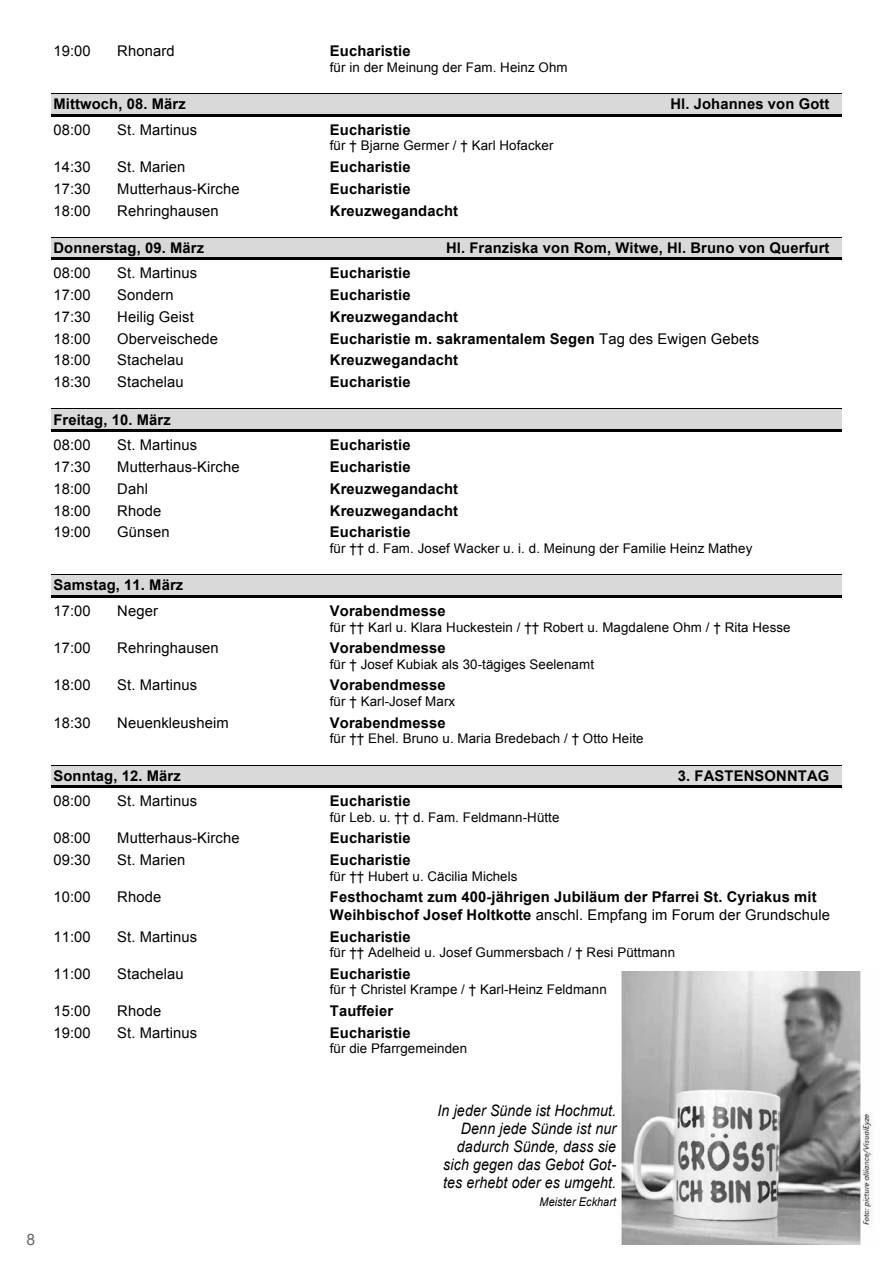
<style>
.page{position:relative;width:893px;height:1263px;background:#fff}
.page>*{position:absolute;margin:0;border:0;box-sizing:border-box;transform-origin:0 0}
.t1{font:italic 15.75px/18px "Arial";letter-spacing:.01em;color:#000;text-align:right;scale:.9 1}
.t2{font:15.75px "Arial";color:#68676c}
.t3{font:700 14.7px/17.2px "Arial";letter-spacing:.01em;color:#000}
.t4{font:14.7px "Arial";letter-spacing:.01em;color:#000}
.t5{font:13.35px "Arial";letter-spacing:.01em;color:#000}
.t6{font:italic 12px "Arial";letter-spacing:.01em;color:#000;scale:.9 1}
.s1{font-weight:400}
</style>
<div class="page">
<div style="left:51px;top:94px;width:791px;height:20px;background:#d9d9d9"></div>
<hr style="left:51px;top:93px;width:791px;height:1px;background:#000">
<hr style="left:51px;top:114px;width:791px;height:2px;background:#000">
<div style="left:51px;top:238px;width:791px;height:20px;background:#d9d9d9"></div>
<hr style="left:51px;top:237px;width:791px;height:1px;background:#000">
<hr style="left:51px;top:258px;width:791px;height:2px;background:#000">
<div style="left:51px;top:409px;width:791px;height:20px;background:#d9d9d9"></div>
<hr style="left:51px;top:409px;width:791px;height:1px;background:#000">
<hr style="left:51px;top:429px;width:791px;height:3px;background:#000">
<div style="left:51px;top:575px;width:791px;height:20px;background:#d9d9d9"></div>
<hr style="left:51px;top:574px;width:791px;height:1px;background:#000">
<hr style="left:51px;top:595px;width:791px;height:2px;background:#000">
<div style="left:51px;top:765px;width:791px;height:21px;background:#d9d9d9"></div>
<hr style="left:51px;top:765px;width:791px;height:1px;background:#000">
<hr style="left:51px;top:786px;width:791px;height:2px;background:#000">
<img style="left:621px;top:972px;width:252px;height:272px">
<p class="t4" style="left:53px;top:41px;width:39px">19:00</p>
<p class="t4" style="left:117px;top:41px;width:59px">Rhonard</p>
<p class="t3" style="left:330px;top:43px;width:82px">Eucharistie</p>
<p class="t5" style="left:330px;top:59px;width:239px">für in der Meinung der Fam. Heinz Ohm</p>
<p class="t3" style="left:53px;top:96px;width:134px">Mittwoch, 08. März</p>
<p class="t3" style="left:670px;top:96px;width:161px">Hl. Johannes von Gott</p>
<p class="t4" style="left:53px;top:120px;width:39px">08:00</p>
<p class="t4" style="left:117px;top:120px;width:81px">St. Martinus</p>
<p class="t3" style="left:330px;top:121px;width:82px">Eucharistie</p>
<p class="t5" style="left:330px;top:137px;width:225px">für † Bjarne Germer / † Karl Hofacker</p>
<p class="t4" style="left:53px;top:157px;width:39px">14:30</p>
<p class="t4" style="left:117px;top:157px;width:70px">St. Marien</p>
<p class="t3" style="left:330px;top:158px;width:82px">Eucharistie</p>
<p class="t4" style="left:53px;top:179px;width:39px">17:30</p>
<p class="t4" style="left:117px;top:179px;width:124px">Mutterhaus-Kirche</p>
<p class="t3" style="left:330px;top:180px;width:82px">Eucharistie</p>
<p class="t4" style="left:53px;top:201px;width:39px">18:00</p>
<p class="t4" style="left:117px;top:201px;width:103px">Rehringhausen</p>
<p class="t3" style="left:330px;top:202px;width:130px">Kreuzwegandacht</p>
<p class="t3" style="left:53px;top:240px;width:152px">Donnerstag, 09. März</p>
<p class="t3" style="left:446px;top:240px;width:385px">Hl. Franziska von Rom, Witwe, Hl. Bruno von Querfurt</p>
<p class="t4" style="left:53px;top:263px;width:39px">08:00</p>
<p class="t4" style="left:117px;top:263px;width:81px">St. Martinus</p>
<p class="t3" style="left:330px;top:265px;width:82px">Eucharistie</p>
<p class="t4" style="left:53px;top:285px;width:39px">17:00</p>
<p class="t4" style="left:117px;top:285px;width:58px">Sondern</p>
<p class="t3" style="left:330px;top:287px;width:82px">Eucharistie</p>
<p class="t4" style="left:53px;top:307px;width:39px">17:30</p>
<p class="t4" style="left:117px;top:307px;width:78px">Heilig Geist</p>
<p class="t3" style="left:330px;top:308px;width:130px">Kreuzwegandacht</p>
<p class="t4" style="left:53px;top:329px;width:39px">18:00</p>
<p class="t4" style="left:117px;top:329px;width:102px">Oberveischede</p>
<p class="t3" style="left:330px;top:330px;width:431px">Eucharistie m. sakramentalem Segen <span class="s1">Tag des Ewigen Gebets</span></p>
<p class="t4" style="left:53px;top:351px;width:39px">18:00</p>
<p class="t4" style="left:117px;top:351px;width:68px">Stachelau</p>
<p class="t3" style="left:330px;top:352px;width:130px">Kreuzwegandacht</p>
<p class="t4" style="left:53px;top:373px;width:39px">18:30</p>
<p class="t4" style="left:117px;top:373px;width:68px">Stachelau</p>
<p class="t3" style="left:330px;top:374px;width:82px">Eucharistie</p>
<p class="t3" style="left:53px;top:411px;width:119px">Freitag, 10. März</p>
<p class="t4" style="left:53px;top:435px;width:39px">08:00</p>
<p class="t4" style="left:117px;top:435px;width:81px">St. Martinus</p>
<p class="t3" style="left:330px;top:437px;width:82px">Eucharistie</p>
<p class="t4" style="left:53px;top:457px;width:39px">17:30</p>
<p class="t4" style="left:117px;top:457px;width:124px">Mutterhaus-Kirche</p>
<p class="t3" style="left:330px;top:459px;width:82px">Eucharistie</p>
<p class="t4" style="left:53px;top:479px;width:39px">18:00</p>
<p class="t4" style="left:117px;top:479px;width:32px">Dahl</p>
<p class="t3" style="left:330px;top:481px;width:130px">Kreuzwegandacht</p>
<p class="t4" style="left:53px;top:501px;width:39px">18:00</p>
<p class="t4" style="left:117px;top:501px;width:46px">Rhode</p>
<p class="t3" style="left:330px;top:502px;width:130px">Kreuzwegandacht</p>
<p class="t4" style="left:53px;top:522px;width:39px">19:00</p>
<p class="t4" style="left:117px;top:522px;width:54px">Günsen</p>
<p class="t3" style="left:330px;top:524px;width:82px">Eucharistie</p>
<p class="t5" style="left:330px;top:540px;width:424px">für †† d. Fam. Josef Wacker u. i. d. Meinung der Familie Heinz Mathey</p>
<p class="t3" style="left:53px;top:577px;width:131px">Samstag, 11. März</p>
<p class="t4" style="left:53px;top:601px;width:39px">17:00</p>
<p class="t4" style="left:117px;top:601px;width:42px">Neger</p>
<p class="t3" style="left:330px;top:602px;width:117px">Vorabendmesse</p>
<p class="t5" style="left:330px;top:618px;width:462px">für †† Karl u. Klara Huckestein / †† Robert u. Magdalene Ohm / † Rita Hesse</p>
<p class="t4" style="left:53px;top:638px;width:39px">17:00</p>
<p class="t4" style="left:117px;top:638px;width:103px">Rehringhausen</p>
<p class="t3" style="left:330px;top:639px;width:117px">Vorabendmesse</p>
<p class="t5" style="left:330px;top:655px;width:266px">für † Josef Kubiak als 30-tägiges Seelenamt</p>
<p class="t4" style="left:53px;top:675px;width:39px">18:00</p>
<p class="t4" style="left:117px;top:675px;width:81px">St. Martinus</p>
<p class="t3" style="left:330px;top:677px;width:117px">Vorabendmesse</p>
<p class="t5" style="left:330px;top:693px;width:127px">für † Karl-Josef Marx</p>
<p class="t4" style="left:53px;top:713px;width:39px">18:30</p>
<p class="t4" style="left:117px;top:713px;width:113px">Neuenkleusheim</p>
<p class="t3" style="left:330px;top:714px;width:117px">Vorabendmesse</p>
<p class="t5" style="left:330px;top:730px;width:315px">für †† Ehel. Bruno u. Maria Bredebach / † Otto Heite</p>
<p class="t3" style="left:53px;top:767px;width:129px">Sonntag, 12. März</p>
<p class="t3" style="left:678px;top:767px;width:153px">3. FASTENSONNTAG</p>
<p class="t4" style="left:53px;top:791px;width:39px">08:00</p>
<p class="t4" style="left:117px;top:791px;width:81px">St. Martinus</p>
<p class="t3" style="left:330px;top:793px;width:82px">Eucharistie</p>
<p class="t5" style="left:330px;top:808px;width:231px">für Leb. u. †† d. Fam. Feldmann-Hütte</p>
<p class="t4" style="left:53px;top:828px;width:39px">08:00</p>
<p class="t4" style="left:117px;top:828px;width:124px">Mutterhaus-Kirche</p>
<p class="t3" style="left:330px;top:830px;width:82px">Eucharistie</p>
<p class="t4" style="left:53px;top:850px;width:39px">09:30</p>
<p class="t4" style="left:117px;top:850px;width:70px">St. Marien</p>
<p class="t3" style="left:330px;top:852px;width:82px">Eucharistie</p>
<p class="t5" style="left:330px;top:867px;width:189px">für †† Hubert u. Cäcilia Michels</p>
<p class="t4" style="left:53px;top:887px;width:39px">10:00</p>
<p class="t4" style="left:117px;top:887px;width:46px">Rhode</p>
<p class="t3" style="left:330px;top:889px;width:501px">Festhochamt zum 400-jährigen Jubiläum der Pfarrei St. Cyriakus mit<br>Weihbischof Josef Holtkotte <span class="s1">anschl. Empfang im Forum der Grundschule</span></p>
<p class="t4" style="left:53px;top:927px;width:39px">11:00</p>
<p class="t4" style="left:117px;top:927px;width:81px">St. Martinus</p>
<p class="t3" style="left:330px;top:928px;width:82px">Eucharistie</p>
<p class="t5" style="left:330px;top:943px;width:347px">für †† Adelheid u. Josef Gummersbach / † Resi Püttmann</p>
<p class="t4" style="left:53px;top:964px;width:39px">11:00</p>
<p class="t4" style="left:117px;top:964px;width:68px">Stachelau</p>
<p class="t3" style="left:330px;top:965px;width:82px">Eucharistie</p>
<p class="t5" style="left:330px;top:981px;width:278px">für † Christel Krampe / † Karl-Heinz Feldmann</p>
<p class="t4" style="left:53px;top:1001px;width:39px">15:00</p>
<p class="t4" style="left:117px;top:1001px;width:46px">Rhode</p>
<p class="t3" style="left:330px;top:1003px;width:65px">Tauffeier</p>
<p class="t4" style="left:53px;top:1023px;width:39px">19:00</p>
<p class="t4" style="left:117px;top:1023px;width:81px">St. Martinus</p>
<p class="t3" style="left:330px;top:1024px;width:82px">Eucharistie</p>
<p class="t5" style="left:330px;top:1040px;width:139px">für die Pfarrgemeinden</p>
<p class="t2" style="left:27px;top:1229px;width:10px">8</p>
<p class="t1" style="left:437px;top:1102px;width:200px">In jeder Sünde ist Hochmut.<br>Denn jede Sünde ist nur dadurch Sünde, dass sie sich gegen das Gebot Got&shy;tes erhebt oder es umgeht.</p>
<p class="t6" style="left:540px;top:1194px;width:87px">Meister Eckhart</p>
</div>
